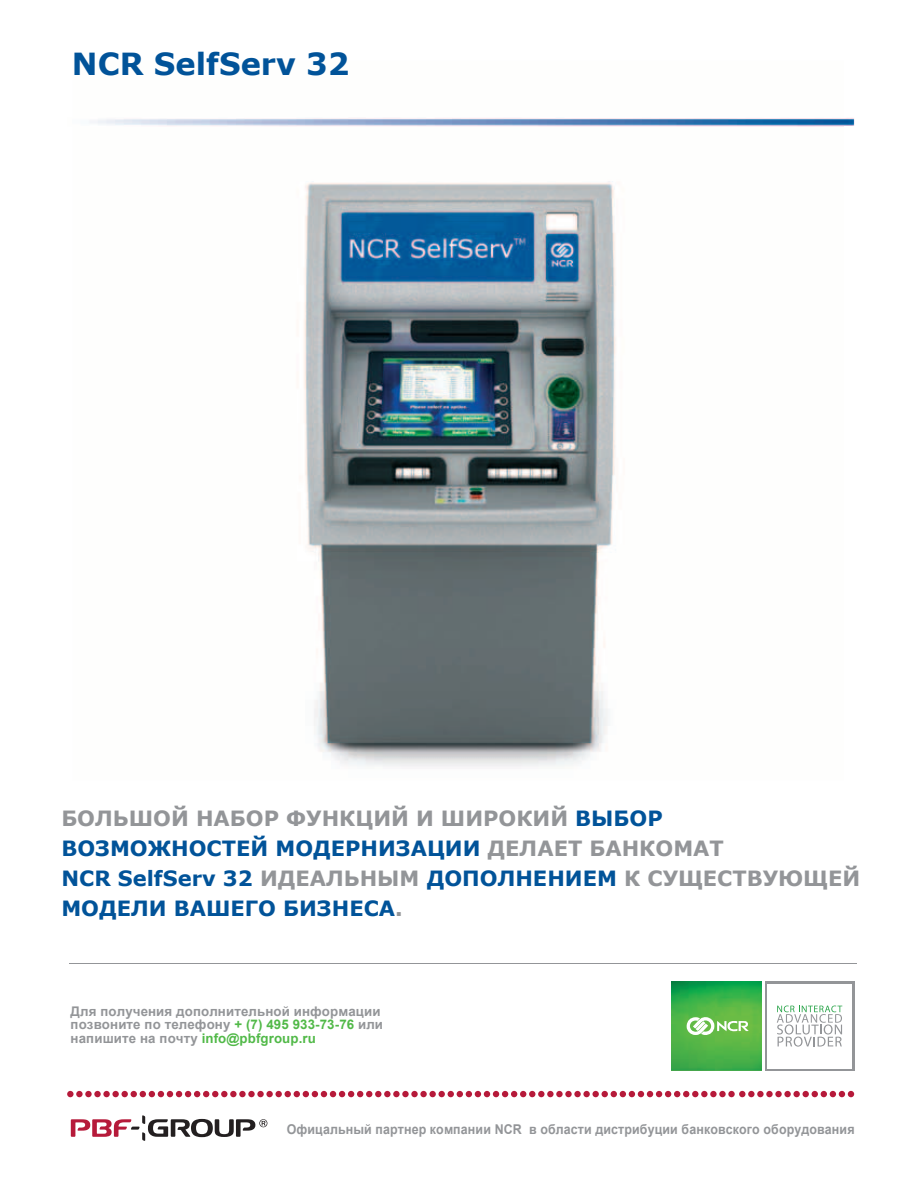
<style>
.page{position:relative;width:918px;height:1188px;background:#fff}
.page>*{position:absolute;margin:0;border:0;box-sizing:border-box;transform-origin:0 0}
.t1{font:700 30.45px "Verdana";color:#015399}
.t2{font:700 21px/30px "Verdana";color:#015399}
.t3{font:700 13.5px "Arial";letter-spacing:.01em;color:#939598;scale:.92 1}
.t4{font:700 13.35px/13.4px "Arial";letter-spacing:.01em;color:#939598}
.s1{color:#939598}
.s2{color:#51b948}
</style>
<div class="page">
<img style="left:304px;top:126px;width:540px;height:641px">
<hr style="left:69px;top:963px;width:788px;height:1px;background:#939598">
<img style="left:844px;top:118px;width:10px;height:8px">
<img style="left:89px;top:118px;width:755px;height:8px">
<img style="left:672px;top:981px;width:89px;height:90px">
<svg style="left:687px;top:1017px;width:62px;height:18px"></svg>
<div style="left:765px;top:981px;width:89px;height:90px;background:linear-gradient(to right,#939598,#939598)"></div>
<div style="left:767px;top:984px;width:85px;height:84px;background:#fff"></div>
<svg style="left:777px;top:1006px;width:65px;height:41px"></svg>
<svg style="left:71px;top:1115px;width:196px;height:26px"></svg>
<div style="left:67px;top:1091px;width:7px;height:6px;background:#b61a3a;border-radius:50%"></div>
<div style="left:76px;top:1091px;width:7px;height:6px;background:#b61a3a;border-radius:50%"></div>
<div style="left:85px;top:1091px;width:7px;height:6px;background:#b61a3a;border-radius:50%"></div>
<div style="left:94px;top:1091px;width:7px;height:6px;background:#b61a3a;border-radius:50%"></div>
<div style="left:103px;top:1091px;width:7px;height:6px;background:#b61a3a;border-radius:50%"></div>
<div style="left:230px;top:1091px;width:7px;height:6px;background:#b61a3a;border-radius:50%"></div>
<div style="left:248px;top:1091px;width:7px;height:6px;background:#b61a3a;border-radius:50%"></div>
<div style="left:266px;top:1091px;width:7px;height:6px;background:#b61a3a;border-radius:50%"></div>
<div style="left:112px;top:1091px;width:7px;height:6px;background:#b61a3a;border-radius:50%"></div>
<svg style="left:122px;top:1091px;width:96px;height:6px"></svg>
<div style="left:221px;top:1091px;width:7px;height:6px;background:#b61a3a;border-radius:50%"></div>
<div style="left:239px;top:1091px;width:7px;height:6px;background:#b61a3a;border-radius:50%"></div>
<div style="left:257px;top:1091px;width:7px;height:6px;background:#b61a3a;border-radius:50%"></div>
<div style="left:393px;top:1091px;width:7px;height:6px;background:#b61a3a;border-radius:50%"></div>
<div style="left:411px;top:1091px;width:7px;height:6px;background:#b61a3a;border-radius:50%"></div>
<div style="left:429px;top:1091px;width:7px;height:6px;background:#b61a3a;border-radius:50%"></div>
<div style="left:384px;top:1091px;width:7px;height:6px;background:#b61a3a;border-radius:50%"></div>
<div style="left:402px;top:1091px;width:7px;height:6px;background:#b61a3a;border-radius:50%"></div>
<div style="left:420px;top:1091px;width:7px;height:6px;background:#b61a3a;border-radius:50%"></div>
<svg style="left:439px;top:1091px;width:96px;height:6px"></svg>
<div style="left:538px;top:1091px;width:7px;height:6px;background:#b61a3a;border-radius:50%"></div>
<div style="left:547px;top:1091px;width:7px;height:6px;background:#b61a3a;border-radius:50%"></div>
<div style="left:556px;top:1091px;width:7px;height:6px;background:#b61a3a;border-radius:50%"></div>
<div style="left:565px;top:1091px;width:7px;height:6px;background:#b61a3a;border-radius:50%"></div>
<div style="left:574px;top:1091px;width:7px;height:6px;background:#b61a3a;border-radius:50%"></div>
<div style="left:592px;top:1091px;width:7px;height:6px;background:#b61a3a;border-radius:50%"></div>
<div style="left:701px;top:1091px;width:7px;height:6px;background:#b61a3a;border-radius:50%"></div>
<div style="left:719px;top:1091px;width:7px;height:6px;background:#b61a3a;border-radius:50%"></div>
<div style="left:583px;top:1091px;width:7px;height:6px;background:#b61a3a;border-radius:50%"></div>
<svg style="left:602px;top:1091px;width:96px;height:6px"></svg>
<div style="left:710px;top:1091px;width:7px;height:6px;background:#b61a3a;border-radius:50%"></div>
<div style="left:728px;top:1091px;width:7px;height:6px;background:#b61a3a;border-radius:50%"></div>
<div style="left:275px;top:1091px;width:7px;height:6px;background:#b61a3a;border-radius:50%"></div>
<svg style="left:285px;top:1091px;width:96px;height:6px"></svg>
<svg style="left:739px;top:1091px;width:6px;height:6px"></svg>
<div style="left:748px;top:1091px;width:7px;height:6px;background:#b61a3a;border-radius:50%"></div>
<div style="left:757px;top:1091px;width:7px;height:6px;background:#b61a3a;border-radius:50%"></div>
<div style="left:766px;top:1091px;width:7px;height:6px;background:#b61a3a;border-radius:50%"></div>
<div style="left:775px;top:1091px;width:7px;height:6px;background:#b61a3a;border-radius:50%"></div>
<div style="left:793px;top:1091px;width:7px;height:6px;background:#b61a3a;border-radius:50%"></div>
<div style="left:784px;top:1091px;width:7px;height:6px;background:#b61a3a;border-radius:50%"></div>
<svg style="left:803px;top:1091px;width:51px;height:6px"></svg>
<h1 class="t1" style="left:72px;top:42px;width:279px">NCR SelfServ 32</h1>
<p class="t2" style="left:61px;top:802px;width:800px"><span class="s1">БОЛЬШОЙ НАБОР ФУНКЦИЙ И ШИРОКИЙ</span> ВЫБОР ВОЗМОЖНОСТЕЙ МОДЕРНИЗАЦИИ <span class="s1">ДЕЛАЕТ БАНКОМАТ<br></span>NCR SelfServ 32 <span class="s1">ИДЕАЛЬНЫМ</span> ДОПОЛНЕНИЕМ <span class="s1">К СУЩЕСТВУЮЩЕЙ </span>МОДЕЛИ ВАШЕГО БИЗНЕСА<span class="s1">.</span></p>
<p class="t4" style="left:71px;top:1005px;width:314px">Для получения дополнительной информации позвоните по телефону <span class="s2">+ (7) 495 933-73-76</span> или напишите на почту <span class="s2">info@pbfgroup.ru</span></p>
<p class="t3" style="left:287px;top:1119px;width:619px">Офицальный партнер компании NCR в области дистрибуции банковского оборудования</p>
</div>
